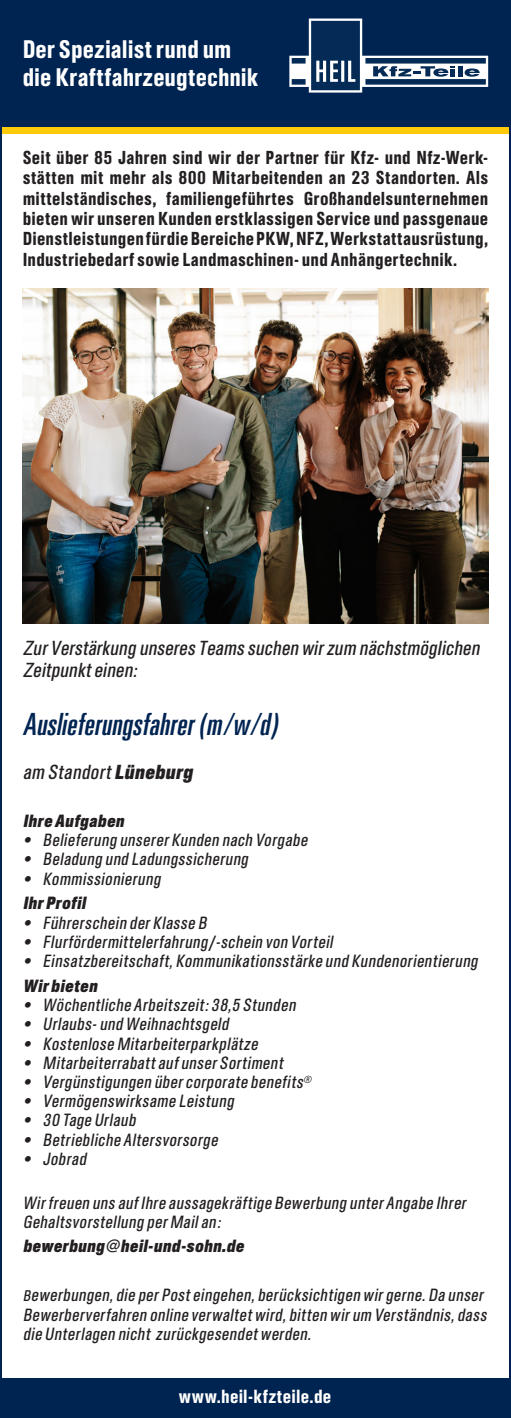
<style>
.page{position:relative;width:511px;height:1418px;background:#fff}
.page>*{position:absolute;margin:0;border:0;box-sizing:border-box;transform-origin:0 0}
.t1{font:italic 30px "Univers SB Ext Con";color:#002451}
.t2{font:23px/28px "Ad Grot Buch SB Med Con";letter-spacing:.005em;color:#fff}
.t3{font:italic 18.4px/22px "Ad Grot Buch SB Con";color:#231f20}
.t4{font:17.2px "Ad Grot Buch SB Med Con";letter-spacing:.015em;color:#fff}
.t5{font:17px/20.4px "Ad Grot Buch SB Med Con";letter-spacing:.015em;color:#231f20;text-align:justify}
.t6{font:italic 16px/19.2px "Ad Grot Buch SB Con";color:#231f20}
.t7{font:italic 16px "Ad Grot Buch SB Bol Con";color:#231f20}
.s1{font-family:"Ad Grot Buch SB Bol Con"}
.s2{font-size:14px}
</style>
<div class="page">
<img style="left:23px;top:288px;width:465px;height:335px">
<div style="left:0;top:127px;width:510px;height:7px;background:#feca0a"></div>
<div style="left:0;top:1378px;width:510px;height:39px;background:#002451"></div>
<div style="left:0;top:0;width:510px;height:127px;background:#002451"></div>
<svg style="left:289px;top:19px;width:198px;height:74px"></svg>
<h2 class="t2" style="left:23px;top:35px;width:237px">Der Spezialist rund um die Kraftfahrzeugtechnik</h2>
<p class="t5" style="left:23px;top:147px;width:466px">Seit über 85 Jahren sind wir der Partner für Kfz- und Nfz-Werk&shy;stätten mit mehr als 800 Mitarbeitenden an 23 Standorten. Als mittelständisches, familiengeführtes Großhandelsunternehmen bieten wir unseren Kunden erstklassigen Service und passgenaue Dienstleistungen fürdie Bereiche PKW, NFZ, Werkstattausrüstung, Industriebedarf sowie Landmaschinen- und Anhängertechnik.</p>
<p class="t3" style="left:23px;top:636px;width:462px">ZurVerstärkung unseres Teams suchen wirzum nächstmöglichen<br>Zeitpunkteinen:</p>
<h1 class="t1" style="left:23px;top:705px;width:262px">Auslieferungsfahrer(m/w/d)</h1>
<p class="t3" style="left:23px;top:760px;width:175px">am Standort<span class="s1">Lüneburg</span></p>
<p class="t7" style="left:23px;top:810px;width:106px">Ihre Aufgaben</p>
<p class="t6" style="left:23px;top:830px;width:289px">• Belieferung unsererKunden nach Vorgabe</p>
<p class="t6" style="left:23px;top:849px;width:230px">• Beladung und Ladungssicherung</p>
<p class="t6" style="left:23px;top:868px;width:143px">• Kommissionierung</p>
<p class="t7" style="left:23px;top:893px;width:68px">IhrProfil</p>
<p class="t6" style="left:23px;top:912px;width:189px">• Führerschein derKlasse B</p>
<p class="t6" style="left:23px;top:932px;width:315px">• Flurfördermittelerfahrung/-schein von Vorteil</p>
<p class="t6" style="left:23px;top:951px;width:459px">• Einsatzbereitschaft,Kommunikationsstärke und Kundenorientierung</p>
<p class="t7" style="left:23px;top:975px;width:79px">Wirbieten</p>
<p class="t6" style="left:23px;top:995px;width:278px">• Wöchentliche Arbeitszeit:38,5 Stunden</p>
<p class="t6" style="left:23px;top:1014px;width:211px">• Urlaubs-und Weihnachtsgeld</p>
<p class="t6" style="left:23px;top:1033px;width:240px">• Kostenlose Mitarbeiterparkplätze</p>
<p class="t6" style="left:23px;top:1052px;width:265px">• MitarbeiterrabattaufunserSortiment</p>
<p class="t6" style="left:23px;top:1072px;width:292px">• Vergünstigungen übercorporate benefits<sup>®</sup></p>
<p class="t6" style="left:23px;top:1091px;width:216px">• Vermögenswirksame Leistung</p>
<p class="t6" style="left:23px;top:1110px;width:118px">• 30 Tage Urlaub</p>
<p class="t6" style="left:23px;top:1129px;width:200px">• Betriebliche Altersvorsorge</p>
<p class="t6" style="left:23px;top:1148px;width:68px">• Jobrad</p>
<p class="t6" style="left:23px;top:1192px;width:448px">Wirfreuen uns aufIhre aussagekräftige Bewerbung unterAngabe Ihrer<br>Gehaltsvorstellung perMailan:</p>
<p class="t7" style="left:23px;top:1236px;width:226px">bewerbung@heil-und-sohn.de</p>
<p class="t6" style="left:23px;top:1285px;width:468px"><span class="s2">B</span>ewerbungen,die perPosteingehen,berücksichtigen wirgerne.Da unser<br>Bewerberverfahren online verwaltetwird,bitten wirum Verständnis,dass die Unterlagen nicht zurückgesendetwerden.</p>
<p class="t4" style="left:179px;top:1385px;width:154px">www.heil-kfzteile.de</p>
</div>
